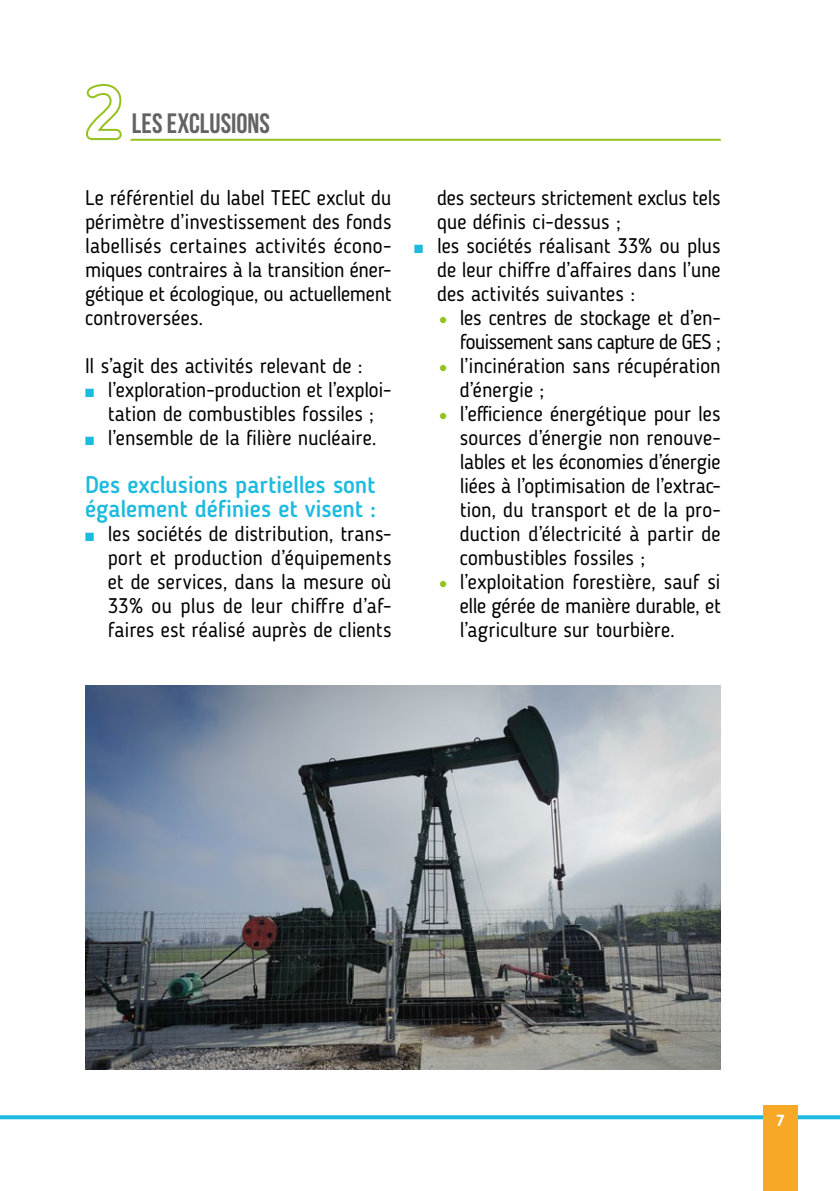
<style>
.page{position:relative;width:840px;height:1191px;background:#fff}
.page>*{position:absolute;margin:0;border:0;box-sizing:border-box;transform-origin:0 0}
.t1{font:500 72px "Blogger Sans";color:#fff}
.t2{font:28px "Bebas Neue";color:#646363}
.t3{font:500 24px/24px "Blogger Sans";letter-spacing:-.005em;color:#1dbadf}
.t4{font:21px/24px "Blogger Sans";letter-spacing:-.005em;color:#000;text-align:justify}
.t5{font:21px/24px "Blogger Sans";letter-spacing:-.025em;color:#000;text-align:right}
.t6{font:700 16px "Blogger Sans";color:#fff}
.s1{color:#1dbadf}
.s2{font-size:40px;color:#95c11f}
</style>
<div class="page">
<hr style="left:130px;top:139px;width:590px;height:2px;background:#95c11f">
<svg style="left:86px;top:83px;width:36px;height:58px"></svg>
<img style="left:85px;top:685px;width:635px;height:384px">
<svg style="left:0;top:1115px;width:839px;height:4px;background:#2cbee0"></svg>
<div style="left:763px;top:1106px;width:34px;height:85px;background:#f7a826"></div>
<h1 class="t1" style="left:85px;top:70px;width:39px">2</h1>
<h2 class="t2" style="left:132px;top:108px;width:139px">LES EXCLUSIONS</h2>
<p class="t4" style="left:85px;top:186px;width:308px">Le référentiel du label TEEC exclut du périmètre d’investissement des fonds labellisés certaines activités écono&shy;miques contraires à la transition éner&shy;gétique et écologique, ou actuellement controversées.</p>
<p class="t4" style="left:85px;top:354px;width:279px">Il s’agit des activités relevant de :</p>
<p class="t4" style="left:85px;top:378px;width:308px;text-align:center"><span class="s1">■</span> l’exploration-production et l’exploi&shy;tation de combustibles fossiles ;</p>
<p class="t4" style="left:85px;top:426px;width:293px"><span class="s1">■</span> l’ensemble de la filière nucléaire.</p>
<p class="t3" style="left:85px;top:473px;width:292px">Des exclusions partielles sont également définies et visent :</p>
<p class="t4" style="left:108px;top:522px;width:285px;text-indent:-23px"><span class="s1">■</span> les sociétés de distribution, trans&shy;port et production d’équipements et de services, dans la mesure où 33% ou plus de leur chiffre d’af&shy;faires est réalisé auprès de clients</p>
<p class="t4" style="left:437px;top:186px;width:285px">des secteurs strictement exclus tels que définis ci-dessus ;</p>
<p class="t4" style="left:437px;top:234px;width:285px;text-indent:-23px"><span class="s1">■</span> les sociétés réalisant 33% ou plus de leur chiffre d’affaires dans l’une des activités suivantes :</p>
<p class="t5" style="left:437px;top:306px;width:285px"><span class="s2">•</span> les centres de stockage et d’en&shy;fouissement sans capture de GES ;</p>
<p class="t4" style="left:459px;top:354px;width:262px;text-indent:-23px"><span class="s2">•</span> l’incinération sans récupération d’énergie ;</p>
<p class="t4" style="left:459px;top:402px;width:262px;text-indent:-23px"><span class="s2">•</span> l’efficience énergétique pour les sources d’énergie non renouve&shy;lables et les économies d’énergie liées à l’optimisation de l’extrac&shy;tion, du transport et de la pro&shy;duction d’électricité à partir de combustibles fossiles ;</p>
<p class="t4" style="left:459px;top:570px;width:262px;text-indent:-23px"><span class="s2">•</span> l’exploitation forestière, sauf si elle gérée de manière durable, et l’agriculture sur tourbière.</p>
<p class="t6" style="left:775px;top:1111px;width:10px">7</p>
</div>
